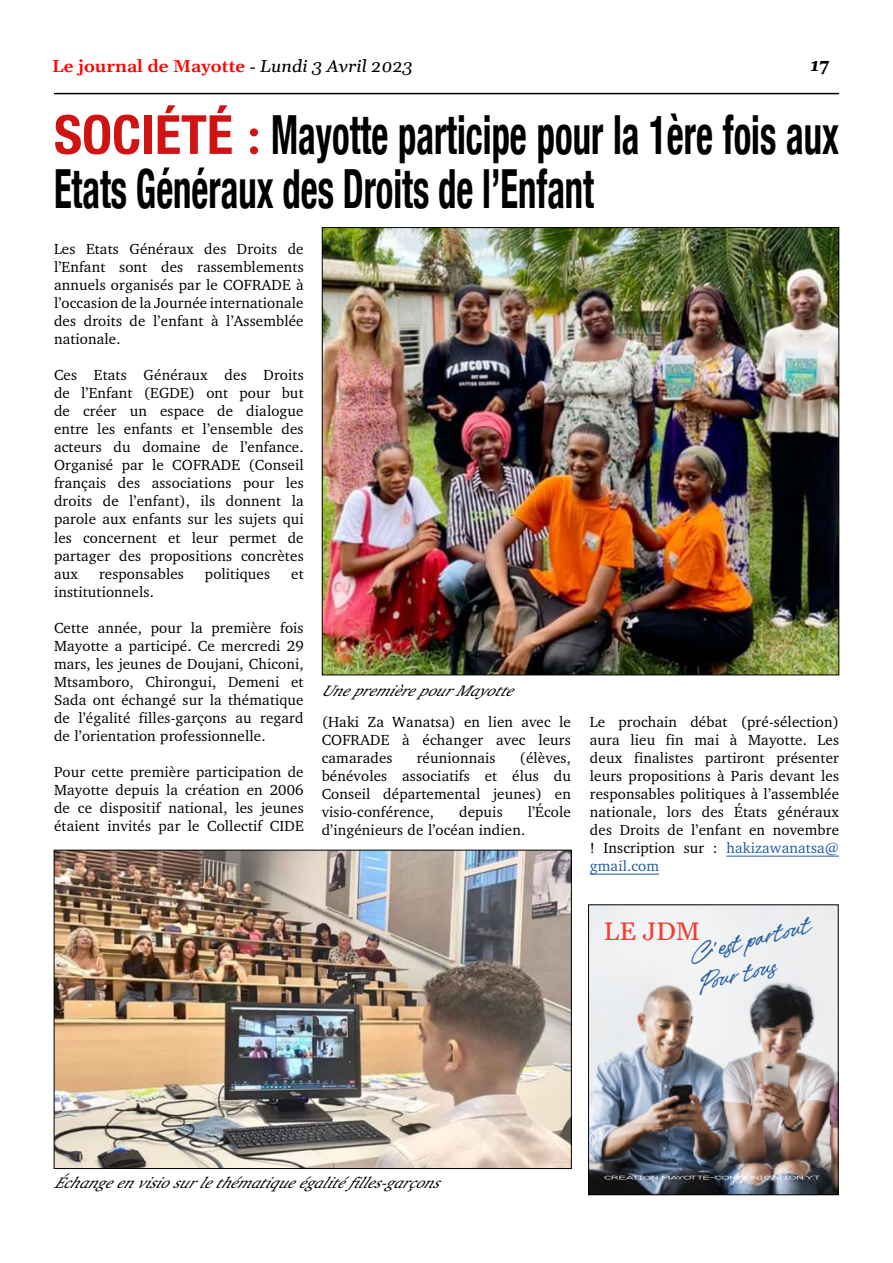
<style>
.page{position:relative;width:893px;height:1263px;background:#fff}
.page>*{position:absolute;margin:0;border:0;box-sizing:border-box;transform-origin:0 0}
.t1{font:700 condensed 54px/54px "Helvetica Neue";color:#000;scale:.68 1}
.t2{font:24.9px "Gelasio";color:#ef3e32;scale:1.06 1}
.t3{font:21.45px/30.8px "Hugo";color:#215e9e;scale:1.06 1}
.t4{font:600 16.95px "Gelasio";color:#f00;scale:1.06 1}
.t5{font:italic 700 16.95px "Gelasio";color:#000;scale:1.06 1}
.t6{font:italic 15.45px "Charter";color:#000;scale:1.06 1}
.t7{font:15px/18px "Charter";letter-spacing:.01em;color:#000;text-align:justify}
.t8{font:700 6.75px "Axon";letter-spacing:-.01em;color:#fff;scale:2 1}
.s1{font-family:"Times New Roman";font-weight:400;color:#000}
.s2{font-weight:400;font-style:italic;color:#000}
.s3{color:#d01413}
.s4{font-family:"Carlito";font-stretch:normal;color:#d01413}
.s5{color:#215e9e}
</style>
<div class="page">
<hr style="left:54px;top:93px;width:785px;height:1px;background:#000">
<hr style="left:726px;top:856px;width:113px;height:1px;background:#215e9e">
<hr style="left:590px;top:874px;width:69px;height:1px;background:#215e9e">
<img style="left:324px;top:229px;width:513px;height:444px">
<img style="left:56px;top:852px;width:513px;height:315px">
<div style="left:54px;top:850px;width:517px;height:319px;border:1px solid #000"></div>
<img style="left:590px;top:907px;width:246px;height:286px">
<div style="left:588px;top:905px;width:250px;height:290px;border:1px solid #000"></div>
<p class="t4" style="left:52px;top:59px;width:341px">Le journal de Mayotte <span class="s1">-</span> <span class="s2">Lundi 3 Avril 2023</span></p>
<p class="t5" style="left:810px;top:58px;width:19px">17</p>
<h1 class="t1" style="left:54px;top:107px;width:1156px"><span class="s3">sociÉtÉ</span> <span class="s4">:</span> Mayotte participe pour la 1ère fois aux etats Généraux des Droits de l’enfant</h1>
<p class="t7" style="left:54px;top:240px;width:251px">Les Etats Généraux des Droits de l’Enfant sont des rassemblements annuels organisés par le COFRADE à l’occasion de la Journée internationale des droits de l’enfant à l’Assemblée nationale.</p>
<p class="t7" style="left:54px;top:366px;width:251px">Ces Etats Généraux des Droits de l’Enfant (EGDE) ont pour but de créer un espace de dialogue entre les enfants et l’ensemble des acteurs du domaine de l’enfance.<br>Organisé par le COFRADE (Conseil français des associations pour les droits de l’enfant), ils donnent la parole aux enfants sur les sujets qui les concernent et leur permet de partager des propositions concrètes aux</p>
<p class="t7" style="left:99px;top:564px;width:86px">responsables</p>
<p class="t7" style="left:205px;top:564px;width:67px">politiques</p>
<p class="t7" style="left:291px;top:564px;width:14px">et</p>
<p class="t7" style="left:54px;top:582px;width:101px">institutionnels.</p>
<p class="t7" style="left:54px;top:618px;width:251px">Cette année, pour la première fois Mayotte a participé. Ce mercredi 29 mars, les jeunes de Doujani, Chiconi, Mtsamboro, Chirongui, Demeni et Sada ont échangé sur la thématique de l’égalité filles-garçons au regard de l’orientation professionnelle.</p>
<p class="t7" style="left:54px;top:762px;width:251px">Pour cette première participation de Mayotte depuis la création en 2006 de ce dispositif national, les jeunes étaient invités par le Collectif CIDE</p>
<p class="t6" style="left:322px;top:682px;width:189px">UnepremièrepourMayotte</p>
<p class="t7" style="left:322px;top:713px;width:251px">(Haki Za Wanatsa) en lien avec le COFRADE à échanger avec leurs camarades</p>
<p class="t7" style="left:590px;top:713px;width:251px">Le prochain débat (pré-sélection) aura lieu fin mai à Mayotte. Les deux finalistes partiront présenter leurs propositions à Paris devant les responsables politiques à l’assemblée nationale, lors des États généraux des Droits de l’enfant en novembre ! Inscription sur : <span class="s5">hakizawanatsa@ gmail.com</span></p>
<p class="t7" style="left:322px;top:749px;width:251px;text-indent:198px">(élèves, bénévoles associatifs et élus du Conseil départemental jeunes) en visio-conférence,</p>
<p class="t7" style="left:417px;top:749px;width:80px">réunionnais</p>
<p class="t7" style="left:459px;top:803px;width:45px">depuis</p>
<p class="t7" style="left:528px;top:803px;width:45px">l’École</p>
<p class="t7" style="left:322px;top:821px;width:205px">d’ingénieurs de l’océan indien.</p>
<p class="t6" style="left:54px;top:1174px;width:372px">Échangeenvisiosurlethématiqueégalitéfilles-garçons</p>
<h3 class="t3" style="left:686px;top:942px;width:120px;rotate:-14deg">C’est partout<br>Pour tous</h3>
<h2 class="t2" style="left:604px;top:917px;width:92px">LE JDM</h2>
<p class="t8" style="left:604px;top:1175px;width:110px">CrEation mayotte-communication.yt</p>
</div>
